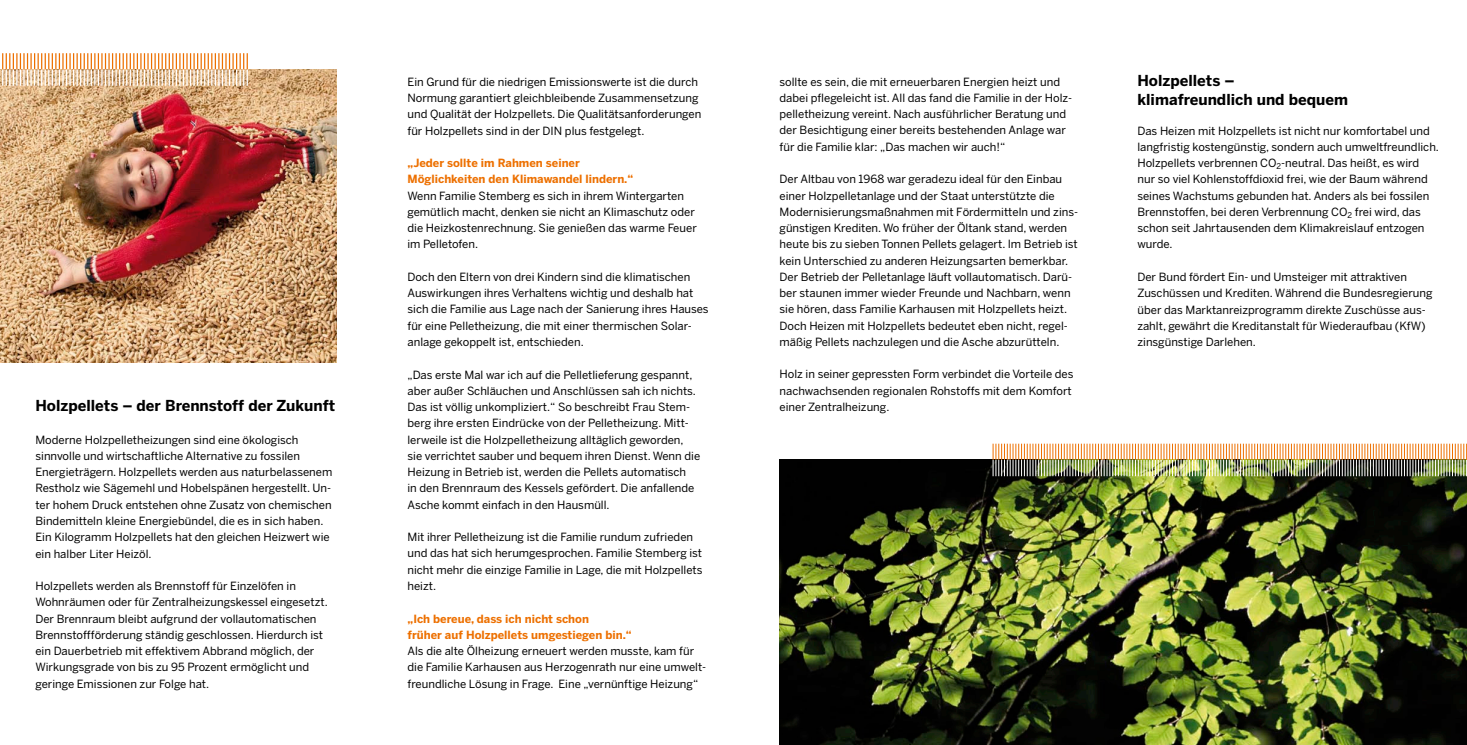
<style>
.page{position:relative;width:1467px;height:745px;background:#fff}
.page>*{position:absolute;margin:0;border:0;box-sizing:border-box;transform-origin:0 0}
.t1{font:700 15px/18.8px "Benton Sans";color:#000}
.t2{font:11.25px/16.2px "Benton Sans";color:#000}
.t3{font:700 11.25px/16.2px "Benton Sans";color:#ed7000}
</style>
<div class="page">
<img style="left:0;top:69px;width:337px;height:293px">
<svg style="left:0;top:53px;width:248px;height:33px"></svg>
<img style="left:780px;top:459px;width:687px;height:285px">
<img style="left:992px;top:443px;width:475px;height:33px">
<h1 class="t1" style="left:35px;top:396px;width:301px">Holzpellets – der Brennstoff der Zukunft</h1>
<p class="t2" style="left:35px;top:431px;width:298px">Moderne Holzpelletheizungen sind eine ökologisch sinnvolle und wirtschaftliche Alternative zu fossilen Energieträgern. Holzpellets werden aus naturbelassenem Restholz wie Sägemehl und Hobelspänen hergestellt. Un&shy;ter hohem Druck entstehen ohne Zusatz von chemischen Bindemitteln kleine Energiebündel, die es in sich haben.<br>Ein Kilogramm Holzpellets hat den gleichen Heizwert wie ein halber Liter Heizöl.</p>
<p class="t2" style="left:35px;top:577px;width:294px">Holzpellets werden als Brennstoff für Einzelöfen in Wohnräumen oder für Zentralheizungskessel eingesetzt.<br>Der Brennraum bleibt aufgrund der vollautomatischen Brennstoffförderung ständig geschlossen. Hierdurch ist ein Dauerbetrieb mit effektivem Abbrand möglich, der Wirkungsgrade von bis zu 95 Prozent ermöglicht und geringe Emissionen zur Folge hat.</p>
<p class="t2" style="left:407px;top:73px;width:295px">Ein Grund für die niedrigen Emissionswerte ist die durch Normung garantiert gleichbleibende Zusammensetzung und Qualität der Holzpellets. Die Qualitätsanforderungen für Holzpellets sind in der DIN plus festgelegt.</p>
<p class="t3" style="left:407px;top:155px;width:227px">„Jeder sollte im Rahmen seiner<br>Möglichkeiten den Klimawandel lindern.“</p>
<p class="t2" style="left:407px;top:187px;width:291px">Wenn Familie Stemberg es sich in ihrem Wintergarten gemütlich macht, denken sie nicht an Klimaschutz oder die Heizkostenrechnung. Sie genießen das warme Feuer im Pelletofen.</p>
<p class="t2" style="left:407px;top:268px;width:303px">Doch den Eltern von drei Kindern sind die klimatischen Auswirkungen ihres Verhaltens wichtig und deshalb hat sich die Familie aus Lage nach der Sanierung ihres Hauses für eine Pelletheizung, die mit einer thermischen Solar&shy;anlage gekoppelt ist, entschieden.</p>
<p class="t2" style="left:407px;top:366px;width:294px">„Das erste Mal war ich auf die Pelletlieferung gespannt, aber außer Schläuchen und Anschlüssen sah ich nichts.<br>Das ist völlig unkompliziert.“ So beschreibt Frau Stem&shy;berg ihre ersten Eindrücke von der Pelletheizung. Mitt&shy;lerweile ist die Holzpelletheizung alltäglich geworden, sie verrichtet sauber und bequem ihren Dienst. Wenn die Heizung in Betrieb ist, werden die Pellets automatisch<br>in den Brennraum des Kessels gefördert. Die anfallende Asche kommt einfach in den Hausmüll.</p>
<p class="t2" style="left:407px;top:528px;width:297px">Mit ihrer Pelletheizung ist die Familie rundum zufrieden und das hat sich herumgesprochen. Familie Stemberg ist nicht mehr die einzige Familie in Lage, die mit Holzpellets heizt.</p>
<p class="t3" style="left:407px;top:609px;width:226px">„Ich bereue, dass ich nicht schon<br>früher auf Holzpellets umgestiegen bin.“</p>
<p class="t2" style="left:407px;top:642px;width:300px">Als die alte Ölheizung erneuert werden musste, kam für die Familie Karhausen aus Herzogenrath nur eine umwelt&shy;freundliche Lösung in Frage. Eine „vernünftige Heizung“</p>
<p class="t2" style="left:780px;top:73px;width:294px">sollte es sein, die mit erneuerbaren Energien heizt und dabei pflegeleicht ist. All das fand die Familie in der Holz&shy;pelletheizung vereint. Nach ausführlicher Beratung und der Besichtigung einer bereits bestehenden Anlage war für die Familie klar: „Das machen wir auch!“</p>
<p class="t2" style="left:780px;top:171px;width:300px">Der Altbau von 1968 war geradezu ideal für den Einbau einer Holzpelletanlage und der Staat unterstützte die Modernisierungsmaßnahmen mit Fördermitteln und zins&shy;günstigen Krediten. Wo früher der Öltank stand, werden heute bis zu sieben Tonnen Pellets gelagert. Im Betrieb ist kein Unterschied zu anderen Heizungsarten bemerkbar.<br>Der Betrieb der Pelletanlage läuft vollautomatisch. Darü&shy;ber staunen immer wieder Freunde und Nachbarn, wenn sie hören, dass Familie Karhausen mit Holzpellets heizt.<br>Doch Heizen mit Holzpellets bedeutet eben nicht, regel&shy;mäßig Pellets nachzulegen und die Asche abzurütteln.</p>
<p class="t2" style="left:780px;top:366px;width:295px">Holz in seiner gepressten Form verbindet die Vorteile des nachwachsenden regionalen Rohstoffs mit dem Komfort einer Zentralheizung.</p>
<h1 class="t1" style="left:1137px;top:71px;width:212px">Holzpellets – klimafreundlich und bequem</h1>
<p class="t2" style="left:1137px;top:122px;width:303px">Das Heizen mit Holzpellets ist nicht nur komfortabel und langfristig kostengünstig, sondern auch umweltfreundlich.<br>Holzpellets verbrennen CO<sub>2</sub>-neutral. Das heißt, es wird nur so viel Kohlenstoffdioxid frei, wie der Baum während seines Wachstums gebunden hat. Anders als bei fossilen Brennstoffen, bei deren Verbrennung CO<sub>2</sub> frei wird, das schon seit Jahrtausenden dem Klimakreislauf entzogen wurde.</p>
<p class="t2" style="left:1137px;top:268px;width:297px">Der Bund fördert Ein- und Umsteiger mit attraktiven Zuschüssen und Krediten. Während die Bundesregierung über das Marktanreizprogramm direkte Zuschüsse aus&shy;zahlt, gewährt die Kreditanstalt für Wiederaufbau (KfW) zinsgünstige Darlehen.</p>
</div>
